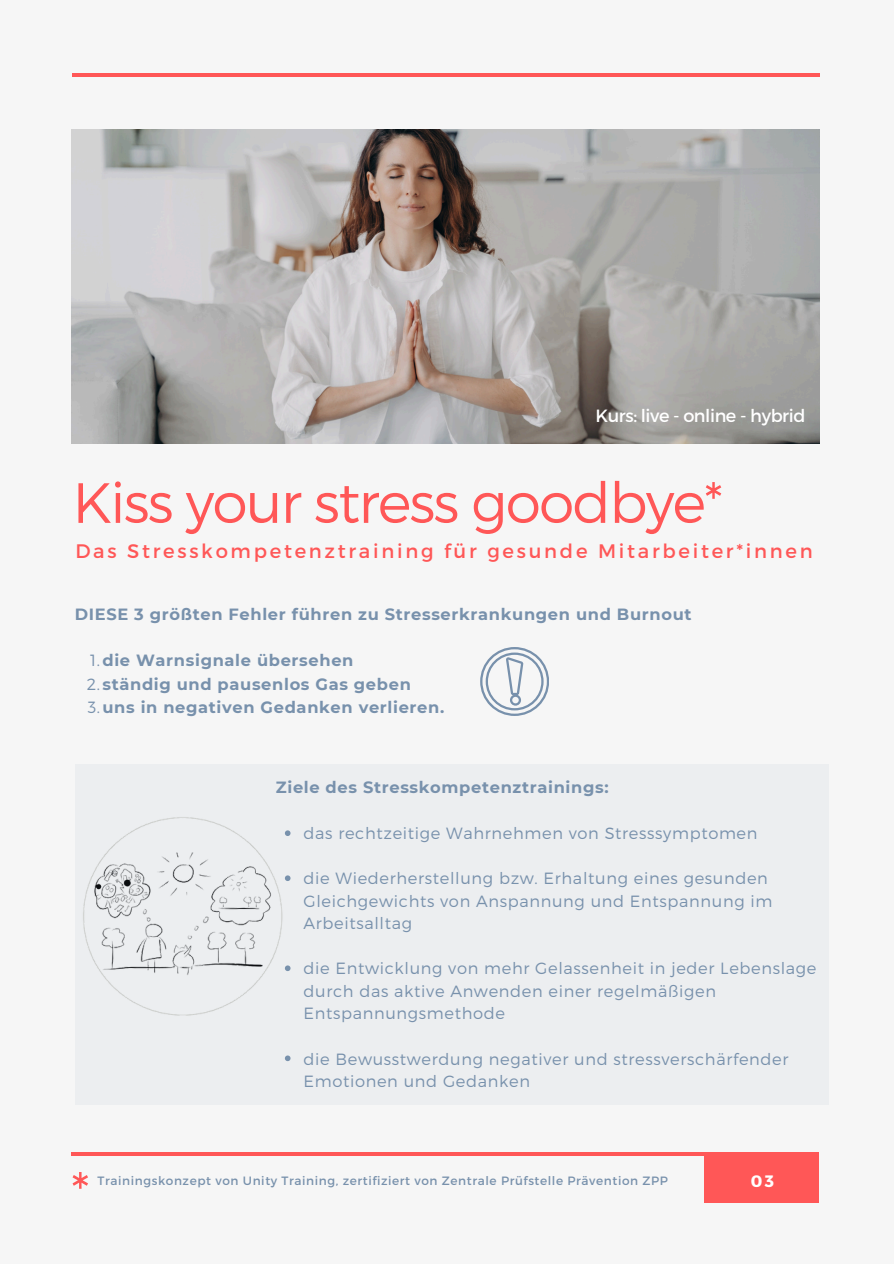
<style>
.page{position:relative;width:894px;height:1264px;background:#fff}
.page>*{position:absolute;margin:0;border:0;box-sizing:border-box;transform-origin:0 0}
.t1{font:300 56.55px "Montserrat";letter-spacing:-.03em;color:#ff5757}
.t2{font:19.5px "Montserrat";letter-spacing:.14em;color:#ff5757}
.t3{font:17.7px "Montserrat";letter-spacing:-.025em;color:#fff}
.t4{font:700 16.5px "Montserrat";color:#fff}
.t5{font:300 16.2px/22.5px "Montserrat";letter-spacing:.04em;color:#7891ac}
.t6{font:700 16.2px "Montserrat";letter-spacing:.04em;color:#7891ac}
.t7{font:12px "Montserrat";letter-spacing:.05em;color:#7891ac}
.s1{font-weight:300}
</style>
<div class="page">
<div style="left:0;top:0;width:893px;height:1263px;background:#f6f6f6"></div>
<hr style="left:71px;top:1152px;width:747px;height:3px;background:#ff5757">
<hr style="left:72px;top:73px;width:747px;height:4px;background:#ff5757">
<div style="left:703px;top:1155px;width:115px;height:46px;background:#ff5757"></div>
<img style="left:71px;top:129px;width:748px;height:314px">
<div style="left:75px;top:764px;width:753px;height:340px;background:#eceef0"></div>
<svg style="left:480px;top:647px;width:68px;height:68px"></svg>
<svg style="left:285px;top:830px;width:5px;height:6px"></svg>
<svg style="left:285px;top:875px;width:5px;height:6px"></svg>
<svg style="left:285px;top:965px;width:5px;height:6px"></svg>
<svg style="left:285px;top:1055px;width:5px;height:6px"></svg>
<p class="t3" style="left:595px;top:404px;width:211px">Kurs: live - online - hybrid</p>
<p class="t1" style="left:72px;top:466px;width:651px">Kiss your stress goodbye*</p>
<p class="t2" style="left:75px;top:538px;width:738px">Das Stresskompetenztraining für gesunde Mitarbeiter*innen</p>
<h2 class="t6" style="left:75px;top:604px;width:618px">DIESE 3 größten Fehler führen zu Stresserkrankungen und Burnout</h2>
<h1 class="t6" style="left:90px;top:650px;width:265px"><span class="s1">1.</span>die Warnsignale übersehen</h1>
<h2 class="t6" style="left:87px;top:674px;width:325px"><span class="s1">2.</span>ständig und pausenlos Gas geben</h2>
<h3 class="t6" style="left:88px;top:697px;width:358px"><span class="s1">3.</span>uns in negativen Gedanken verlieren.</h3>
<p class="t6" style="left:276px;top:777px;width:334px">Ziele des Stresskompetenztrainings:</p>
<p class="t5" style="left:303px;top:821px;width:455px">das rechtzeitige Wahrnehmen von Stresssymptomen</p>
<p class="t5" style="left:303px;top:866px;width:470px">die Wiederherstellung bzw. Erhaltung eines gesunden<br>Gleichgewichts von Anspannung und Entspannung im<br>Arbeitsalltag</p>
<p class="t5" style="left:303px;top:956px;width:514px">die Entwicklung von mehr Gelassenheit in jeder Lebenslage durch das aktive Anwenden einer regelmäßigen<br>Entspannungsmethode</p>
<h3 class="t5" style="left:303px;top:1046px;width:486px">die Bewusstwerdung negativer und stressverschärfender<br>Emotionen und Gedanken</h3>
<p class="t1" style="left:71px;top:1155px;width:20px">*</p>
<p class="t7" style="left:98px;top:1172px;width:571px">Trainingskonzept von Unity Training, zertifiziert von Zentrale Prüfstelle Prävention ZPP</p>
<p class="t4" style="left:750px;top:1169px;width:25px">03</p>
</div>
